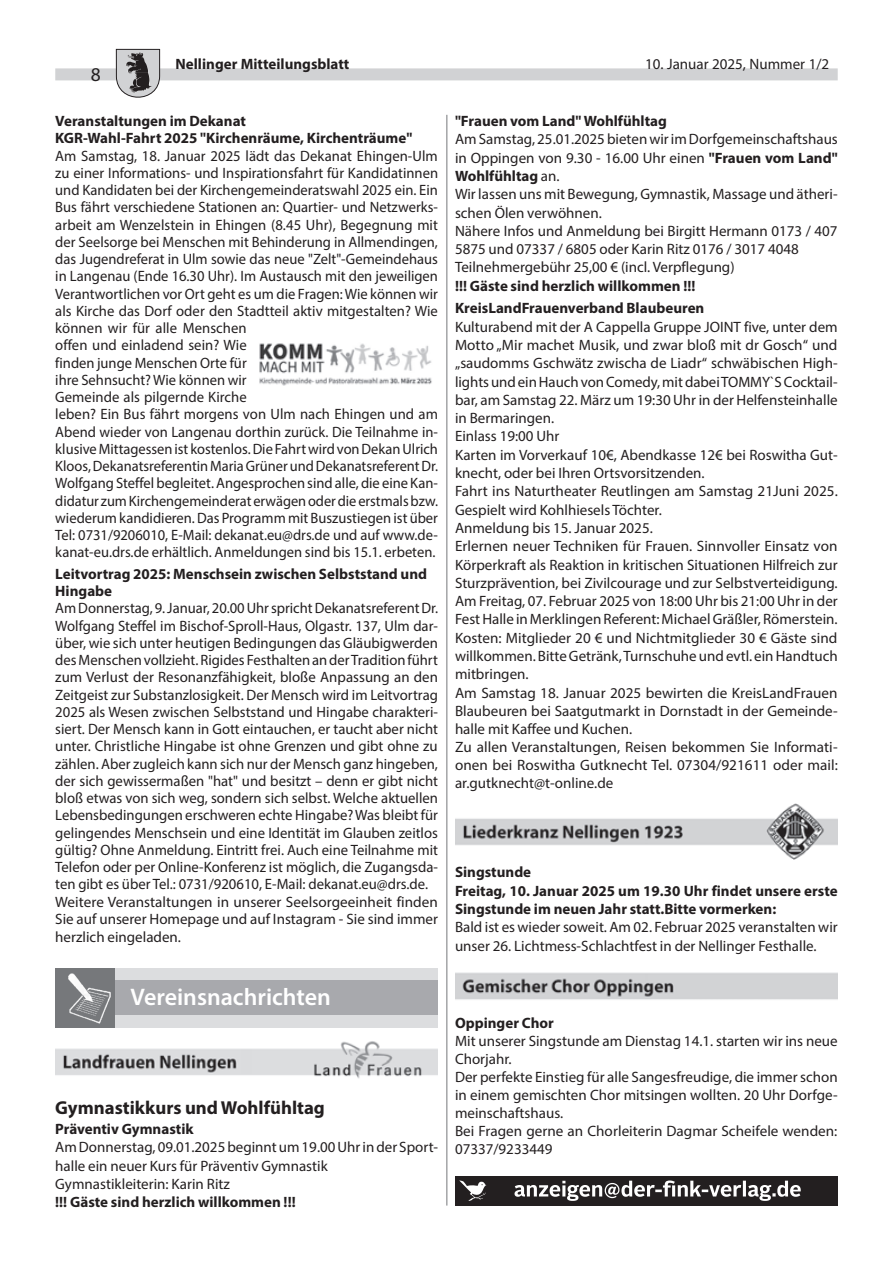
<style>
.page{position:relative;width:893px;height:1263px;background:#fff}
.page>*{position:absolute;margin:0;border:0;box-sizing:border-box;transform-origin:0 0}
.t1{font:600 24px "Myriad Pro";color:#fff}
.t2{font:19.5px "Myriad Pro";color:#231f20}
.t3{font:700 18.75px "Myriad Pro";color:#231f20}
.t4{font:15px/17.2px "Myriad Pro";color:#231f20}
.t5{font:700 15px/17.2px "Myriad Pro";color:#231f20}
.s1{font-weight:700}
</style>
<div class="page">
<div style="left:55px;top:68px;width:783px;height:12px;background:#d1d2d4"></div>
<svg style="left:115px;top:49px;width:46px;height:49px"></svg>
<hr style="left:446px;top:115px;width:1px;height:1090px;background:#76787b">
<div style="left:55px;top:968px;width:383px;height:59px;background:#dcdddf"></div>
<div style="left:55px;top:981px;width:383px;height:34px;background:#a8a9ad"></div>
<div style="left:55px;top:968px;width:60px;height:59px;background:#76787b"></div>
<img style="left:68px;top:973px;width:49px;height:51px">
<img style="left:55px;top:1041px;width:383px;height:38px">
<img style="left:455px;top:803px;width:383px;height:56px">
<img style="left:455px;top:972px;width:383px;height:28px">
<img style="left:259px;top:343px;width:173px;height:43px">
<div style="left:455px;top:1176px;width:383px;height:29px;background:#231f20"></div>
<svg style="left:459px;top:1180px;width:27px;height:21px"></svg>
<svg style="left:514px;top:1180px;width:287px;height:21px"></svg>
<h2 class="t2" style="left:91px;top:62px;width:12px">8</h2>
<p class="t5" style="left:176px;top:55px;width:175px">Nellinger Mitteilungsblatt</p>
<p class="t4" style="left:645px;top:55px;width:185px">10. Januar 2025, Nummer 1/2</p>
<p class="t5" style="left:55px;top:112px;width:359px">Veranstaltungen im Dekanat<br>KGR-Wahl-Fahrt 2025 "Kirchenräume, Kirchenträume"</p>
<p class="t4" style="left:55px;top:147px;width:384px">Am Samstag, 18. Januar 2025 lädt das Dekanat Ehingen-Ulm zu einer Informations- und Inspirationsfahrt für Kandidatinnen und Kandidaten bei der Kirchengemeinderatswahl 2025 ein. Ein Bus fährt verschiedene Stationen an: Quartier- und Netzwerks&shy;arbeit am Wenzelstein in Ehingen (8.45 Uhr), Begegnung mit der Seelsorge bei Menschen mit Behinderung in Allmendingen, das Jugendreferat in Ulm sowie das neue "Zelt"-Gemeindehaus in Langenau (Ende 16.30 Uhr). Im Austausch mit den jeweiligen Verantwortlichen vor Ort geht es um die Fragen: Wie können wir als Kirche das Dorf oder den Stadtteil aktiv mitgestalten? Wie können wir für alle Menschen<br>offen und einladend sein? Wie<br>finden junge Menschen Orte für<br>ihre Sehnsucht? Wie können wir<br>Gemeinde als pilgernde Kirche<br>leben? Ein Bus fährt morgens von Ulm nach Ehingen und am Abend wieder von Langenau dorthin zurück. Die Teilnahme in&shy;klusive Mittagessen ist kostenlos. Die Fahrt wird von Dekan Ulrich Kloos, Dekanatsreferentin Maria Grüner und Dekanatsreferent Dr.<br>Wolfgang Steffel begleitet. Angesprochen sind alle, die eine Kan&shy;didatur zum Kirchengemeinderat erwägen oder die erstmals bzw. wiederum kandidieren. Das Programm mit Buszustiegen ist über Tel: 0731/9206010, E-Mail: dekanat.eu@drs.de und auf www.de&shy;kanat-eu.drs.de erhältlich. Anmeldungen sind bis 15.1. erbeten.</p>
<p class="t5" style="left:55px;top:565px;width:373px">Leitvortrag 2025: Menschsein zwischen Selbststand und<br>Hingabe</p>
<p class="t4" style="left:55px;top:599px;width:384px">Am Donnerstag, 9. Januar, 20.00 Uhr spricht Dekanatsreferent Dr.<br>Wolfgang Steffel im Bischof-Sproll-Haus, Olgastr. 137, Ulm dar&shy;über, wie sich unter heutigen Bedingungen das Gläubigwerden des Menschen vollzieht. Rigides Festhalten an der Tradition führt zum Verlust der Resonanzfähigkeit, bloße Anpassung an den Zeitgeist zur Substanzlosigkeit. Der Mensch wird im Leitvortrag 2025 als Wesen zwischen Selbststand und Hingabe charakteri&shy;siert. Der Mensch kann in Gott eintauchen, er taucht aber nicht unter. Christliche Hingabe ist ohne Grenzen und gibt ohne zu zählen. Aber zugleich kann sich nur der Mensch ganz hingeben, der sich gewissermaßen "hat" und besitzt – denn er gibt nicht bloß etwas von sich weg, sondern sich selbst. Welche aktuellen Lebensbedingungen erschweren echte Hingabe? Was bleibt für gelingendes Menschsein und eine Identität im Glauben zeitlos gültig? Ohne Anmeldung. Eintritt frei. Auch eine Teilnahme mit Telefon oder per Online-Konferenz ist möglich, die Zugangsda&shy;ten gibt es über Tel.: 0731/920610, E-Mail: dekanat.eu@drs.de.<br>Weitere Veranstaltungen in unserer Seelsorgeeinheit finden Sie auf unserer Homepage und auf Instagram - Sie sind immer herzlich eingeladen.</p>
<h1 class="t1" style="left:131px;top:982px;width:202px">Vereinsnachrichten</h1>
<p class="t3" style="left:55px;top:1096px;width:271px">Gymnastikkurs und Wohlfühltag</p>
<p class="t5" style="left:55px;top:1120px;width:140px">Präventiv Gymnastik</p>
<p class="t4" style="left:55px;top:1138px;width:384px;line-height:18.3px">Am Donnerstag, 09.01.2025 beginnt um 19.00 Uhr in der Sport&shy;halle ein neuer Kurs für Präventiv Gymnastik<br>Gymnastikleiterin: Karin Ritz</p>
<p class="t5" style="left:55px;top:1193px;width:242px">!!! Gäste sind herzlich willkommen !!!</p>
<p class="t5" style="left:455px;top:112px;width:213px">"Frauen vom Land" Wohlfühltag</p>
<p class="t4" style="left:455px;top:130px;width:384px;line-height:18.3px">Am Samstag, 25.01.2025 bieten wir im Dorfgemeinschaftshaus in Oppingen von 9.30 - 16.00 Uhr einen <span class="s1">"Frauen vom Land" Wohlfühltag</span> an.<br>Wir lassen uns mit Bewegung, Gymnastik, Massage und ätheri&shy;schen Ölen verwöhnen.<br>Nähere Infos und Anmeldung bei Birgitt Hermann 0173 / 407<br>5875 und 07337 / 6805 oder Karin Ritz 0176 / 3017 4048<br>Teilnehmergebühr 25,00 € (incl. Verpflegung)</p>
<p class="t5" style="left:455px;top:274px;width:251px;line-height:22.5px">!!! Gäste sind herzlich willkommen !!!<br>KreisLandFrauenverband Blaubeuren</p>
<p class="t4" style="left:455px;top:317px;width:384px;line-height:18.3px">Kulturabend mit der A Cappella Gruppe JOINT five, unter dem Motto „Mir machet Musik, und zwar bloß mit dr Gosch“ und „saudomms Gschwätz zwischa de Liadr“ schwäbischen High&shy;lights und ein Hauch von Comedy, mit dabei TOMMY`S Cocktail&shy;bar, am Samstag 22. März um 19:30 Uhr in der Helfensteinhalle in Bermaringen.<br>Einlass 19:00 Uhr<br>Karten im Vorverkauf 10€, Abendkasse 12€ bei Roswitha Gut&shy;knecht, oder bei Ihren Ortsvorsitzenden.<br>Fahrt ins Naturtheater Reutlingen am Samstag 21Juni 2025.<br>Gespielt wird Kohlhiesels Töchter.<br>Anmeldung bis 15. Januar 2025.<br>Erlernen neuer Techniken für Frauen. Sinnvoller Einsatz von Körperkraft als Reaktion in kritischen Situationen Hilfreich zur Sturzprävention, bei Zivilcourage und zur Selbstverteidigung.<br>Am Freitag, 07. Februar 2025 von 18:00 Uhr bis 21:00 Uhr in der Fest Halle in Merklingen Referent: Michael Gräßler, Römerstein.<br>Kosten: Mitglieder 20 € und Nichtmitglieder 30 € Gäste sind willkommen. Bitte Getränk, Turnschuhe und evtl. ein Handtuch mitbringen.<br>Am Samstag 18. Januar 2025 bewirten die KreisLandFrauen Blaubeuren bei Saatgutmarkt in Dornstadt in der Gemeinde&shy;halle mit Kaffee und Kuchen.<br>Zu allen Veranstaltungen, Reisen bekommen Sie Informati&shy;onen bei Roswitha Gutknecht Tel. 07304/921611 oder mail: ar.gutknecht@t-online.de</p>
<p class="t5" style="left:455px;top:863px;width:384px;line-height:18.3px">Singstunde<br>Freitag, 10. Januar 2025 um 19.30 Uhr findet unsere erste<br>Singstunde im neuen Jahr statt.Bitte vormerken:</p>
<p class="t4" style="left:455px;top:918px;width:384px;line-height:18.3px">Bald ist es wieder soweit. Am 02. Februar 2025 veranstalten wir unser 26. Lichtmess-Schlachtfest in der Nellinger Festhalle.</p>
<p class="t5" style="left:455px;top:1014px;width:100px">Oppinger Chor</p>
<p class="t4" style="left:455px;top:1032px;width:384px;line-height:18px">Mit unserer Singstunde am Dienstag 14.1. starten wir ins neue Chorjahr.<br>Der perfekte Einstieg für alle Sangesfreudige, die immer schon in einem gemischten Chor mitsingen wollten. 20 Uhr Dorfge&shy;meinschaftshaus.<br>Bei Fragen gerne an Chorleiterin Dagmar Scheifele wenden:<br>07337/9233449</p>
</div>
